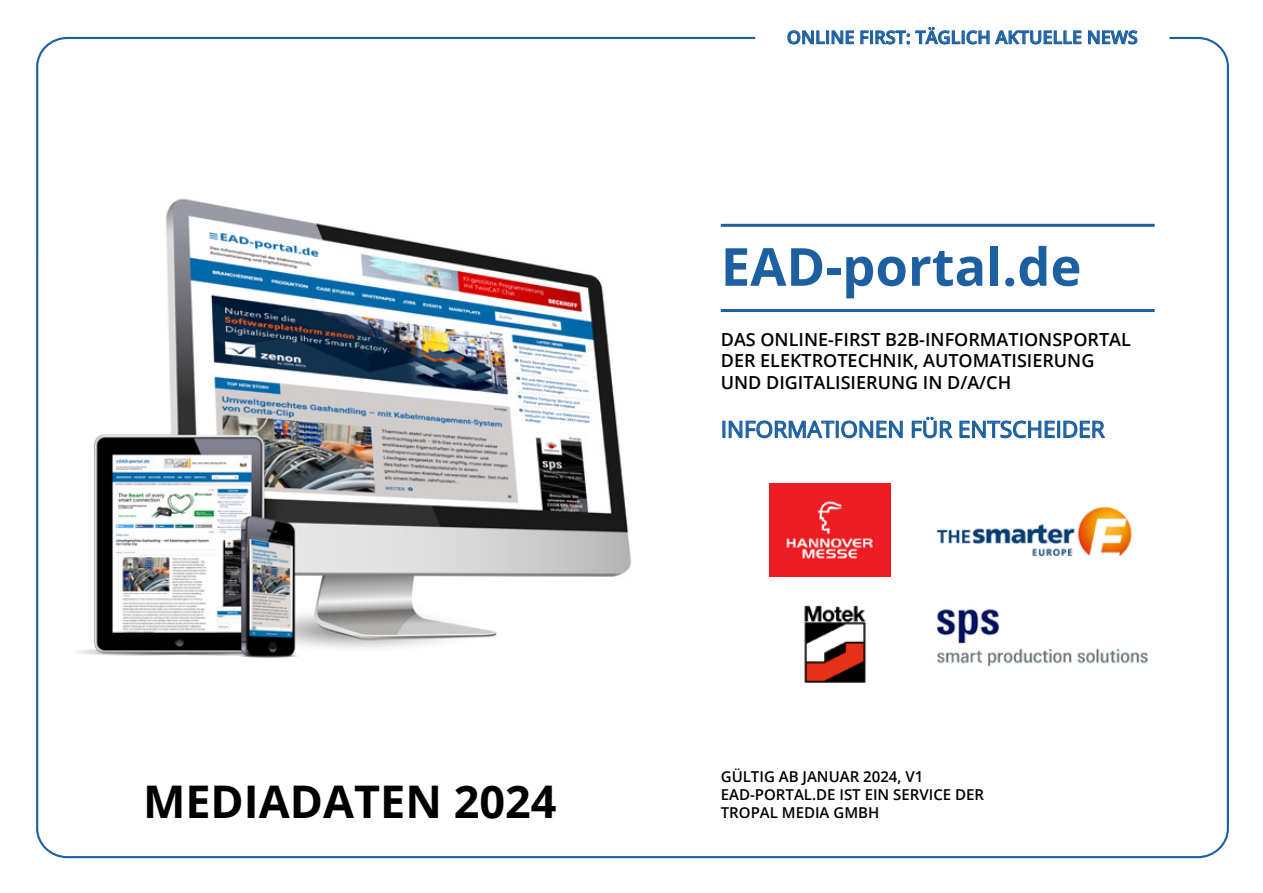
<style>
.page{position:relative;width:1263px;height:893px;background:#fff}
.page>*{position:absolute;margin:0;border:0;box-sizing:border-box;transform-origin:0 0}
.t1{font:700 52.5px "Open Sans";color:#1d60a1}
.t2{font:700 45px "Open Sans";color:#000}
.t3{font:22.5px "Open Sans";color:#1d60a1}
.t4{font:600 18px/21.6px "Open Sans";color:#000}
.t5{font:600 18px "Open Sans";color:#1d60a1}
.t6{font:600 15px/18px "Open Sans";color:#000}
</style>
<div class="page">
<svg style="left:787px;top:30px;width:38px;height:15px"></svg>
<div style="left:826px;top:30px;width:3px;height:14px;border:1px solid #1d60a1"></div>
<svg style="left:831px;top:30px;width:23px;height:15px"></svg>
<svg style="left:860px;top:30px;width:9px;height:15px"></svg>
<div style="left:870px;top:30px;width:3px;height:14px;border:1px solid #1d60a1"></div>
<svg style="left:875px;top:26px;width:263px;height:19px"></svg>
<svg style="left:728px;top:420px;width:175px;height:19px"></svg>
<svg style="left:911px;top:416px;width:144px;height:23px"></svg>
<div style="left:1057px;top:421px;width:3px;height:17px;border:1px solid #1d60a1"></div>
<svg style="left:1063px;top:420px;width:43px;height:19px"></svg>
<hr style="left:721px;top:224px;width:434px;height:3px;background:#1d60a1">
<hr style="left:721px;top:309px;width:434px;height:3px;background:#1d60a1">
<img style="left:936px;top:609px;width:212px;height:58px">
<img style="left:770px;top:484px;width:121px;height:92px">
<img style="left:936px;top:507px;width:196px;height:50px">
<img style="left:804px;top:605px;width:62px;height:78px">
<img style="left:78px;top:198px;width:554px;height:460px">
<h2 class="t2" style="left:143px;top:770px;width:415px">MEDIADATEN 2024</h2>
<p class="t5" style="left:787px;top:25px;width:352px">ONLINE FIRST: TÄGLICH AKTUELLE NEWS</p>
<p class="t5" style="left:959px;top:25px;width:164px">MEDIADATEN 2024</p>
<h1 class="t1" style="left:721px;top:230px;width:362px">EAD-portal.de</h1>
<p class="t4" style="left:721px;top:328px;width:412px">DAS ONLINE-FIRST B2B-INFORMATIONSPORTAL<br>DER ELEKTROTECHNIK, AUTOMATISIERUNG<br>UND DIGITALISIERUNG IN D/A/CH</p>
<p class="t3" style="left:721px;top:414px;width:385px">INFORMATIONEN FÜR ENTSCHEIDER</p>
<p class="t6" style="left:721px;top:767px;width:265px">GÜLTIG AB JANUAR 2024, V1<br>EAD-PORTAL.DE IST EIN SERVICE DER</p>
<p class="t6" style="left:721px;top:803px;width:160px">TROPAL MEDIA GMBH</p>
</div>
